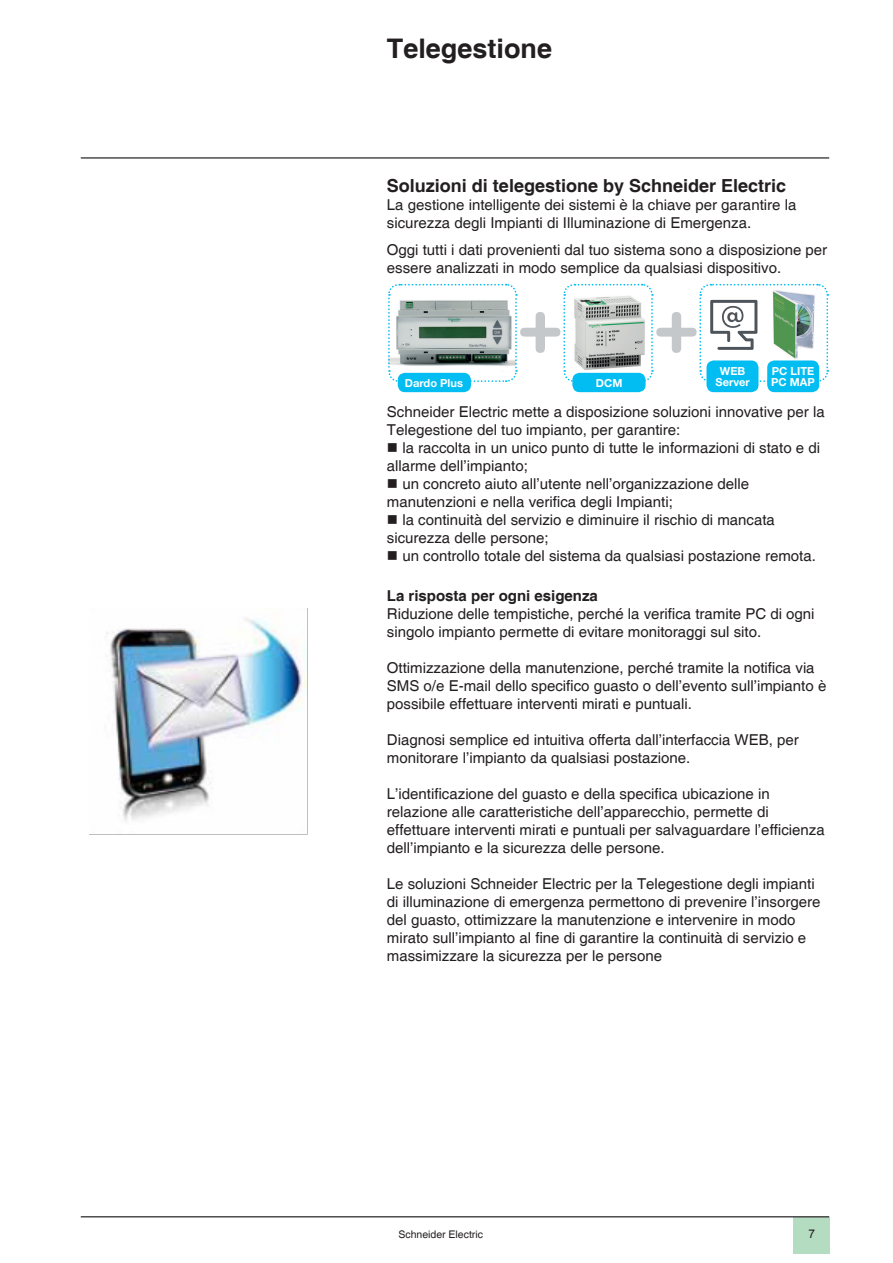
<style>
.page{position:relative;width:893px;height:1263px;background:#fff}
.page>*{position:absolute;margin:0;border:0;box-sizing:border-box;transform-origin:0 0}
.titolo_18{font:700 27px "Helvetica";color:#231f20}
._12{font:700 18px "Helvetica";color:#231f20}
.testo_10{font:15px/18px "Helvetica";color:#231f20}
.testo_10-2{font:700 15px "Helvetica";color:#231f20}
.t1{font:12px "Arial";color:#231f20}
.Testo{font:700 11.1px "Helvetica Neue LT Std";color:#fff}
.t2{font:10.5px "Helvetica";color:#231f20}
</style>
<div class="page">
<div style="left:794px;top:1217px;width:36px;height:37px;background:#b3dcc0"></div>
<hr style="left:81px;top:1216px;width:748px;height:1px;background:#231f20">
<hr style="left:81px;top:157px;width:748px;height:2px;background:#231f20">
<img style="left:90px;top:608px;width:218px;height:227px">
<svg style="left:388px;top:283px;width:441px;height:100px"></svg>
<div style="left:398px;top:373px;width:73px;height:19px;background:#01bdf2;border-radius:7px"></div>
<div style="left:572px;top:373px;width:74px;height:19px;background:#01bdf2;border-radius:7px"></div>
<div style="left:706px;top:360px;width:52px;height:32px;background:#01bdf2;border-radius:7px"></div>
<div style="left:767px;top:360px;width:52px;height:32px;background:#01bdf2;border-radius:7px"></div>
<p class="titolo_18" style="left:387px;top:32px;width:167px">Telegestione</p>
<p class="_12" style="left:387px;top:175px;width:401px">Soluzioni di telegestione by Schneider Electric</p>
<p class="testo_10" style="left:387px;top:197px;width:411px">La gestione intelligente dei sistemi è la chiave per garantire la sicurezza degli Impianti di Illuminazione di Emergenza.</p>
<p class="testo_10" style="left:387px;top:241px;width:442px">Oggi tutti i dati provenienti dal tuo sistema sono a disposizione per essere analizzati in modo semplice da qualsiasi dispositivo.</p>
<p class="Testo" style="left:405px;top:376px;width:60px">Dardo Plus</p>
<p class="Testo" style="left:596px;top:376px;width:28px">DCM</p>
<p class="Testo" style="left:720px;top:364px;width:27px">WEB</p>
<p class="Testo" style="left:715px;top:375px;width:36px">Server</p>
<p class="Testo" style="left:772px;top:364px;width:44px">PC LITE</p>
<p class="Testo" style="left:771px;top:375px;width:45px">PC MAP</p>
<p class="testo_10" style="left:387px;top:403px;width:439px">Schneider Electric mette a disposizione soluzioni innovative per la<br>Telegestione del tuo impianto, per garantire:</p>
<p class="testo_10" style="left:387px;top:439px;width:435px">■ la raccolta in un unico punto di tutte le informazioni di stato e di allarme dell’impianto;</p>
<p class="testo_10" style="left:387px;top:475px;width:364px">■ un concreto aiuto all’utente nell’organizzazione delle manutenzioni e nella verifica degli Impianti;</p>
<p class="testo_10" style="left:387px;top:511px;width:389px">■ la continuità del servizio e diminuire il rischio di mancata sicurezza delle persone;</p>
<p class="testo_10" style="left:387px;top:547px;width:430px">■ un controllo totale del sistema da qualsiasi postazione remota.</p>
<p class="testo_10-2" style="left:387px;top:587px;width:212px">La risposta per ogni esigenza</p>
<p class="testo_10" style="left:387px;top:605px;width:429px">Riduzione delle tempistiche, perché la verifica tramite PC di ogni singolo impianto permette di evitare monitoraggi sul sito.</p>
<p class="testo_10" style="left:387px;top:659px;width:441px">Ottimizzazione della manutenzione, perché tramite la notifica via<br>SMS o/e E-mail dello specifico guasto o dell’evento sull’impianto è possibile effettuare interventi mirati e puntuali.</p>
<p class="testo_10" style="left:387px;top:731px;width:413px">Diagnosi semplice ed intuitiva offerta dall’interfaccia WEB, per monitorare l’impianto da qualsiasi postazione.</p>
<p class="testo_10" style="left:387px;top:785px;width:439px">L’identificazione del guasto e della specifica ubicazione in relazione alle caratteristiche dell’apparecchio, permette di effettuare interventi mirati e puntuali per salvaguardare l’efficienza dell’impianto e la sicurezza delle persone.</p>
<p class="testo_10" style="left:387px;top:875px;width:435px">Le soluzioni Schneider Electric per la Telegestione degli impianti di illuminazione di emergenza permettono di prevenire l’insorgere del guasto, ottimizzare la manutenzione e intervenire in modo mirato sull’impianto al fine di garantire la continuità di servizio e massimizzare la sicurezza per le persone</p>
<p class="t2" style="left:398px;top:1228px;width:86px">Schneider Electric</p>
<p class="t1" style="left:808px;top:1226px;width:8px">7</p>
</div>
